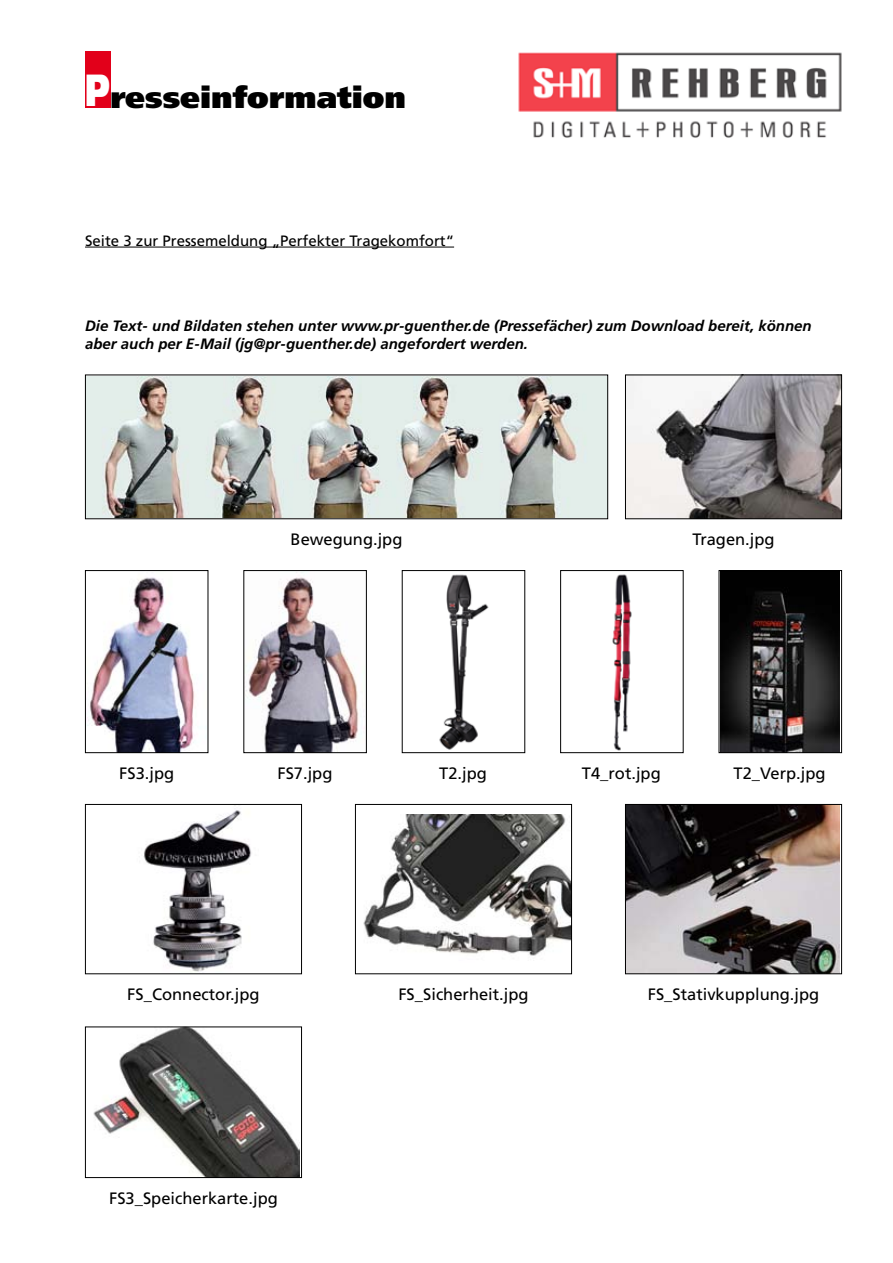
<style>
.page{position:relative;width:893px;height:1263px;background:#fff}
.page>*{position:absolute;margin:0;border:0;box-sizing:border-box;transform-origin:0 0}
.t1{font:900 30px "Frutiger";color:#000;scale:1.05 1}
.t2{font:16.5px "Frutiger";color:#000}
.t3{font:italic 700 15px/18px "Frutiger";color:#000}
.t4{font:15px "Frutiger";color:#000}
.s1{font-size:45px;color:#fff}
</style>
<div class="page">
<hr style="left:85px;top:247px;width:369px;height:1px;background:#000">
<img style="left:519px;top:52px;width:323px;height:86px">
<div style="left:85px;top:51px;width:26px;height:57px;background:#e2001a"></div>
<img style="left:87px;top:377px;width:519px;height:140px">
<img style="left:439px;top:574px;width:50px;height:176px">
<div style="left:402px;top:570px;width:123px;height:183px;border:1px solid #000"></div>
<img style="left:627px;top:377px;width:213px;height:140px">
<div style="left:625px;top:375px;width:217px;height:144px;border:1px solid #000"></div>
<img style="left:87px;top:577px;width:108px;height:174px">
<div style="left:85px;top:570px;width:123px;height:183px;border:1px solid #000"></div>
<img style="left:143px;top:810px;width:109px;height:162px">
<div style="left:85px;top:804px;width:217px;height:170px;border:1px solid #000"></div>
<img style="left:363px;top:814px;width:207px;height:142px">
<div style="left:355px;top:804px;width:217px;height:170px;border:1px solid #000"></div>
<img style="left:627px;top:806px;width:213px;height:166px">
<div style="left:625px;top:804px;width:217px;height:170px;border:1px solid #000"></div>
<img style="left:612px;top:574px;width:20px;height:177px">
<div style="left:560px;top:570px;width:124px;height:183px;border:1px solid #000"></div>
<img style="left:721px;top:572px;width:119px;height:179px">
<div style="left:719px;top:570px;width:123px;height:183px;border:1px solid #000"></div>
<img style="left:245px;top:572px;width:120px;height:179px">
<div style="left:243px;top:570px;width:124px;height:183px;border:1px solid #000"></div>
<img style="left:93px;top:1028px;width:207px;height:148px">
<div style="left:85px;top:1026px;width:217px;height:152px;border:1px solid #000"></div>
<h1 class="t1" style="left:85px;top:79px;width:307px"><span class="s1">P</span>resseinformation</h1>
<p class="t4" style="left:85px;top:232px;width:371px">Seite 3 zur Pressemeldung „Perfekter Tragekomfort“</p>
<p class="t3" style="left:85px;top:316px;width:728px">Die Text- und Bildaten stehen unter www.pr-guenther.de (Pressefächer) zum Download bereit, können aber auch per E-Mail (jg@pr-guenther.de) angefordert werden.</p>
<p class="t2" style="left:119px;top:763px;width:57px">FS3.jpg</p>
<p class="t2" style="left:291px;top:529px;width:113px">Bewegung.jpg</p>
<p class="t2" style="left:692px;top:529px;width:84px">Tragen.jpg</p>
<p class="t2" style="left:277px;top:763px;width:57px">FS7.jpg</p>
<p class="t2" style="left:439px;top:763px;width:49px">T2.jpg</p>
<p class="t2" style="left:582px;top:763px;width:80px">T4_rot.jpg</p>
<p class="t2" style="left:734px;top:763px;width:94px">T2_Verp.jpg</p>
<p class="t2" style="left:127px;top:984px;width:134px">FS_Connector.jpg</p>
<p class="t2" style="left:398px;top:984px;width:132px">FS_Sicherheit.jpg</p>
<p class="t2" style="left:648px;top:984px;width:173px">FS_Stativkupplung.jpg</p>
<p class="t2" style="left:109px;top:1188px;width:170px">FS3_Speicherkarte.jpg</p>
</div>
